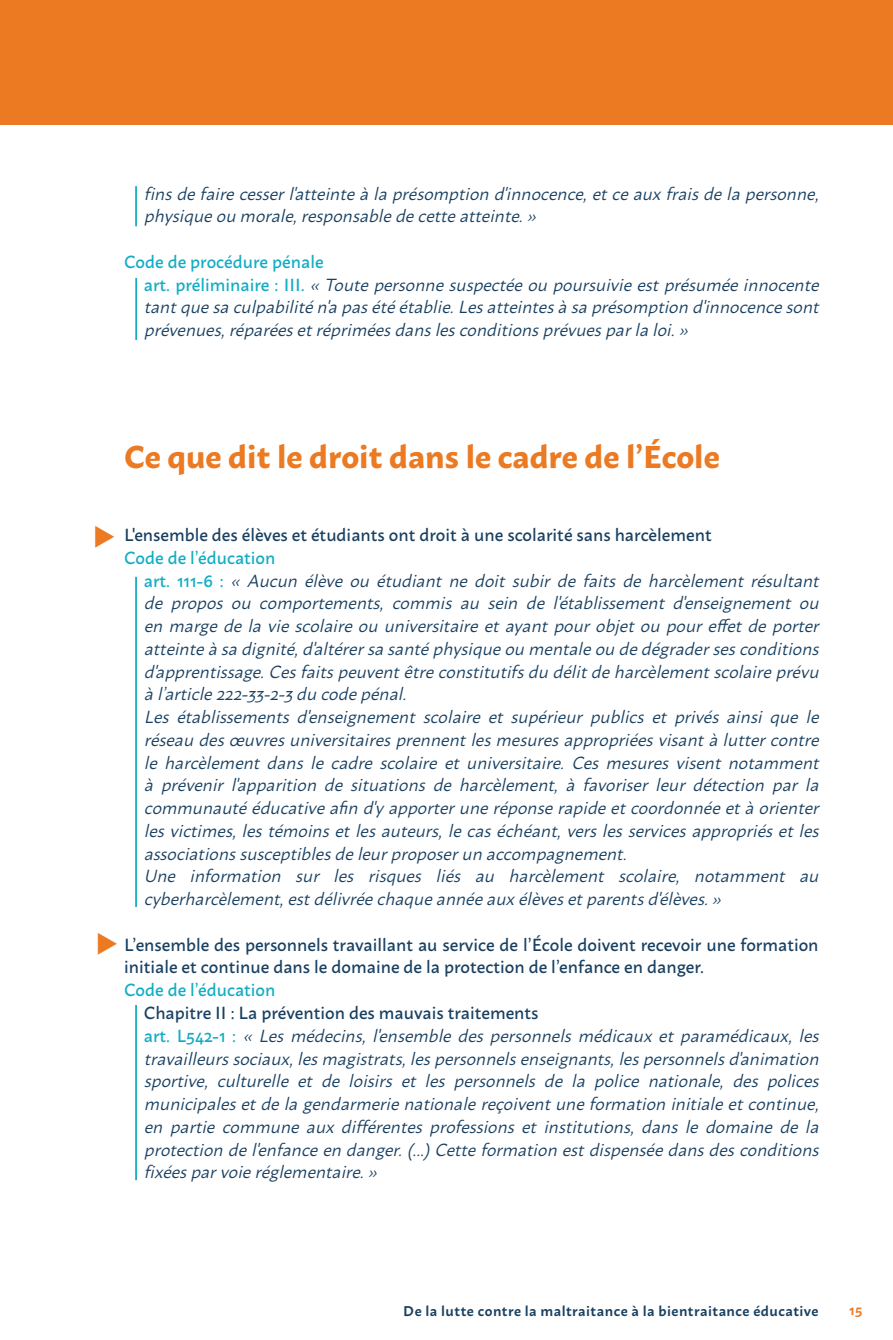
<style>
.page{position:relative;width:893px;height:1340px;background:#fff}
.page>*{position:absolute;margin:0;border:0;box-sizing:border-box;transform-origin:0 0}
.t1{font:700 31.5px "Macho";color:#ec7a23}
.t2{font:italic 17.5px/22.8px "Macho";color:#194061}
.t3{font:500 17.5px/22.8px "Macho";color:#194061}
.t4{font:500 17.5px "Macho";color:#12acc4}
.t5{font:600 14px "Macho";letter-spacing:.035em;color:#194061}
.t6{font:600 14px "Macho";color:#ec7a23}
.s1{font-weight:500;font-style:normal;color:#12acc4}
.s2{font-weight:500;font-style:normal}
</style>
<div class="page">
<hr style="left:135px;top:186px;width:2px;height:40px;background:#12acc4">
<hr style="left:135px;top:1005px;width:2px;height:175px;background:#12acc4">
<hr style="left:135px;top:278px;width:2px;height:62px;background:#12acc4">
<div style="left:0;top:0;width:893px;height:124px;background:#ec7a23"></div>
<hr style="left:135px;top:577px;width:2px;height:330px;background:#12acc4">
<p class="t2" style="left:144px;top:180px;width:682px">finsdefairecesserl'atteinteàlaprésomptiond'innocence,etceauxfraisdelapersonne, physiqueoumorale,responsabledecetteatteinte.»</p>
<p class="t2" style="left:144px;top:248px;width:682px;text-indent:-20px"><span class="s1">Code de procédure pénale<br>a rt . p ré l i m i n a i re : I I I .</span> «Toutepersonnesuspectéeoupoursuivieestprésuméeinnocente tantquesaculpabilitén'apasétéétablie.Lesatteintesàsaprésomptiond'innocencesont prévenues,réparéesetrépriméesdanslesconditionsprévuesparlaloi.»</p>
<h1 class="t1" style="left:124px;top:429px;width:597px">Ce que dit le droit dans le cadre de l’École</h1>
<p class="t3" style="left:124px;top:521px;width:589px">L'ensemble des élèves et étudiants ont droit à une scolarité sans harcèlement</p>
<p class="t2" style="left:144px;top:544px;width:682px;text-indent:-20px"><span class="s1">Code de l’éducation<br>a rt . 1 1 1 - 6 :</span> « Aucun élève ou étudiant ne doit subir de faits de harcèlement résultant de propos ou comportements, commis au sein de l'établissement d'enseignement ou enmargedelaviescolaireouuniversitaireetayantpourobjetoupoureffetdeporter atteinteàsadignité,d'altérersasantéphysiqueoumentaleoudedégradersesconditions d'apprentissage.Cesfaitspeuventêtreconstitutifsdudélitdeharcèlementscolaireprévu àl’article222-33-2-3ducodepénal.<br>Les établissements d'enseignement scolaire et supérieur publics et privés ainsi que le réseaudesœuvresuniversitairesprennentlesmesuresappropriéesvisantàluttercontre le harcèlement dans le cadre scolaire et universitaire. Ces mesures visent notamment à prévenir l'apparition de situations de harcèlement, à favoriser leur détection par la communautééducativeafind'yapporteruneréponserapideetcoordonnéeetàorienter lesvictimes,lestémoinsetlesauteurs,lecaséchéant,verslesservicesappropriésetles associationssusceptiblesdeleurproposerunaccompagnement.<br>Une information sur les risques liés au harcèlement scolaire, notamment au cyberharcèlement,estdélivréechaqueannéeauxélèvesetparentsd'élèves.»</p>
<p class="t3" style="left:124px;top:931px;width:696px">L’ensemble des personnels travaillant au service de l’École doivent recevoir une formation initiale et continue dans le domaine de la protection de l’enfance en danger.</p>
<p class="t4" style="left:124px;top:974px;width:153px">Code de l’éducation</p>
<p class="t2" style="left:144px;top:999px;width:682px"><span class="s2">Chapitre II : La prévention des mauvais traitements<br></span><span class="s1">a rt . L 5 4 2 - 1 :</span> «Lesmédecins,l'ensembledespersonnelsmédicauxetparamédicaux,les travailleurssociaux,lesmagistrats,lespersonnelsenseignants,lespersonnelsd'animation sportive, culturelle et de loisirs et les personnels de la police nationale, des polices municipalesetdelagendarmerienationalereçoiventuneformationinitialeetcontinue, en partie commune aux différentes professions et institutions, dans le domaine de la protectiondel'enfanceendanger.(...)Cetteformationestdispenséedansdesconditions fixéesparvoieréglementaire.»</p>
<p class="t5" style="left:403px;top:1298px;width:417px">De la lutte contre la maltraitance à la bientraitance éducative</p>
<p class="t6" style="left:849px;top:1297px;width:15px">15</p>
</div>
